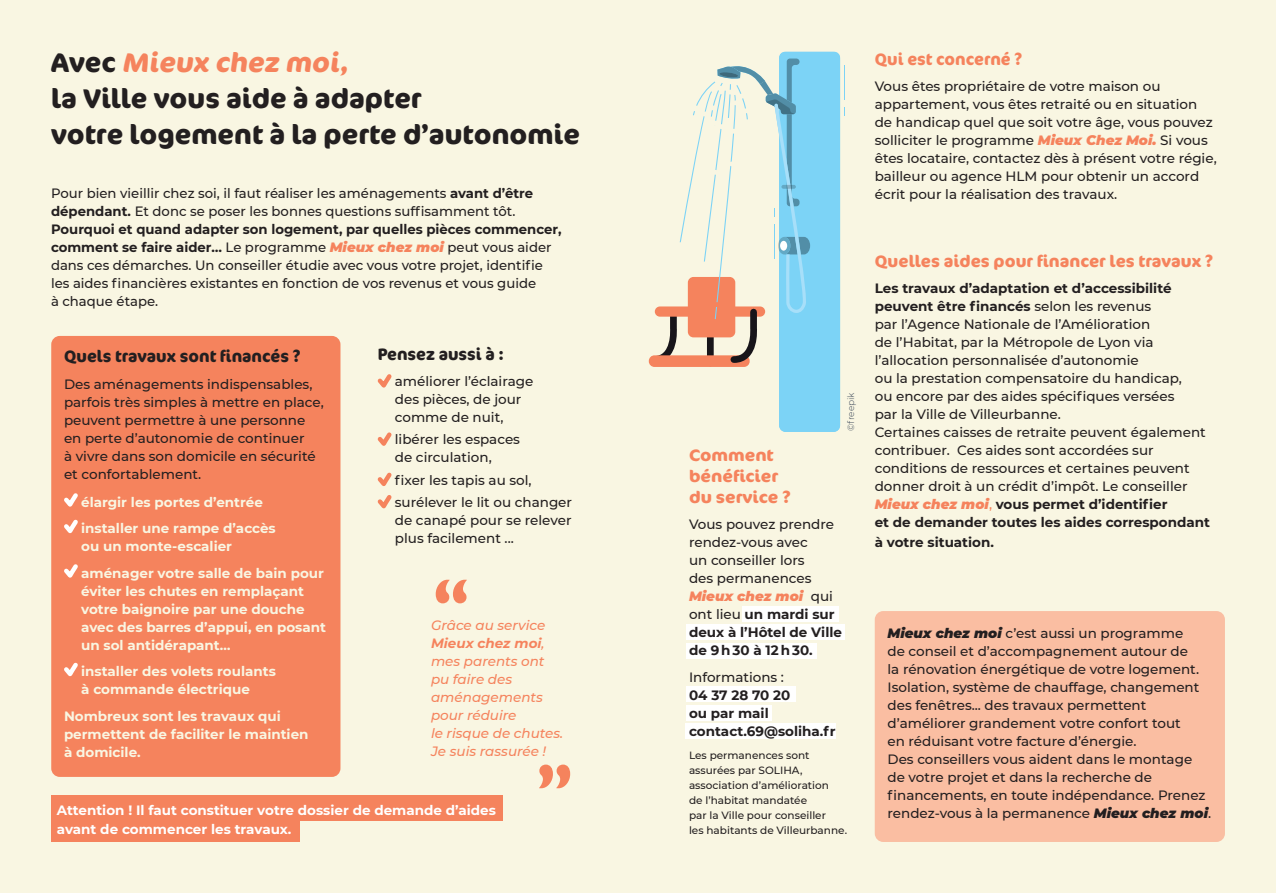
<style>
.page{position:relative;width:1276px;height:893px;background:#f9f6e2}
.page>*{position:absolute;margin:0;border:0;box-sizing:border-box;transform-origin:0 0}
.t1{font:82.8px "Cocon";color:#f5835d}
.t2{font:700 27px/36px "Cocon";color:#231f20}
.t3{font:700 16.5px "Cocon";color:#f5835d}
.t4{font:700 16.5px "Cocon";color:#231f20}
.t5{font:700 16.5px/21.1px "Cocon";color:#f5835d;scale:1.04 1}
.t6{font:500 13.5px/18px "Montserrat";color:#231f20}
.t7{font:700 13.5px/18px "Montserrat";color:#f9f6e2}
.t8{font:italic 500 13.5px/18px "Montserrat";color:#f5835d}
.t9{font:700 13.5px/19.5px "Montserrat";color:#fff}
.t10{font:700 13.5px/18px "Montserrat";color:#231f20}
.t11{font:500 10.5px/15px "Montserrat";color:#231f20}
.t12{font:300 9px "Montserrat";color:#394556}
.s1{color:#f5835d}
.s2{font-weight:700}
.s3{font-weight:900;font-style:italic;color:#f5835d}
.s4{font-weight:500}
.s5{font-weight:900;font-style:italic}
</style>
<div class="page">
<div style="left:742px;top:606px;width:97px;height:16px;background:#fff"></div>
<div style="left:686px;top:625px;width:158px;height:15px;background:#fff"></div>
<div style="left:686px;top:644px;width:130px;height:15px;background:#fff"></div>
<div style="left:686px;top:687px;width:109px;height:15px;background:#fff"></div>
<div style="left:686px;top:705px;width:86px;height:16px;background:#fff"></div>
<div style="left:685px;top:723px;width:151px;height:16px;background:#fff"></div>
<div style="left:51px;top:336px;width:289px;height:441px;background:#f5835d;border-radius:9px"></div>
<svg style="left:64px;top:493px;width:14px;height:41px"></svg>
<svg style="left:64px;top:564px;width:14px;height:14px"></svg>
<svg style="left:64px;top:662px;width:14px;height:15px"></svg>
<div style="left:874px;top:611px;width:351px;height:231px;background:#fabea2;border-radius:9px"></div>
<svg style="left:377px;top:374px;width:15px;height:14px"></svg>
<svg style="left:377px;top:432px;width:15px;height:14px"></svg>
<svg style="left:377px;top:472px;width:15px;height:37px"></svg>
<div style="left:51px;top:796px;width:451px;height:25px;background:#f5835d"></div>
<div style="left:51px;top:819px;width:249px;height:23px;background:#f5835d"></div>
<div style="left:649px;top:355px;width:100px;height:12px;background:#f5835d;border-radius:6px"></div>
<div style="left:779px;top:52px;width:61px;height:380px;background:#7cd3f6;border-radius:7px"></div>
<hr style="left:844px;top:65px;width:1px;height:35px;background:#7cd3f6">
<svg style="left:648px;top:59px;width:162px;height:307px"></svg>
<p class="t2" style="left:51px;top:45px;width:530px">Av e c <span class="s1">Mieux chez moi,<br></span>la Ville vous aide à adapter<br>votre logement à la perte d’autonomie</p>
<p class="t6" style="left:51px;top:184px;width:512px">Pour bien vieillir chez soi, il faut réaliser les aménagements <span class="s2">avant d’être dépendant.</span> Et donc se poser les bonnes questions suffisamment tôt.<br><span class="s2">Pourquoi et quand adapter son logement, par quelles pièces commencer, comment se faire aider…</span> Le programme <span class="s3">Mieux chez moi</span> peut vous aider dans ces démarches. Un conseiller étudie avec vous votre projet, identifie les aides financières existantes en fonction de vos revenus et vous guide<br>à chaque étape.</p>
<p class="t4" style="left:64px;top:346px;width:238px">Quels travaux sont financés ?</p>
<p class="t6" style="left:64px;top:374px;width:261px">Des aménagements indispensables, parfois très simples à mettre en place, peuvent permettre à une personne en perte d’autonomie de continuer<br>à vivre dans son domicile en sécurité et confortablement.</p>
<p class="t7" style="left:81px;top:492px;width:183px">élargir les portes d’entrée</p>
<p class="t7" style="left:81px;top:519px;width:196px">installer une rampe d’accès ou un monte-escalier</p>
<p class="t7" style="left:81px;top:563px;width:246px">aménager votre salle de bain pour éviter les chutes en remplaçant votre baignoire par une douche avec des barres d’appui, en posant un sol antidérapant…</p>
<p class="t7" style="left:81px;top:662px;width:196px">installer des volets roulants à commande électrique</p>
<p class="t7" style="left:64px;top:706px;width:246px">Nombreux sont les travaux qui permettent de faciliter le maintien à domicile.</p>
<p class="t4" style="left:378px;top:344px;width:128px">Pensez aussi à :</p>
<p class="t6" style="left:395px;top:372px;width:140px">améliorer l’éclairage des pièces, de jour comme de nuit,</p>
<p class="t6" style="left:395px;top:430px;width:127px">libérer les espaces de circulation,</p>
<p class="t6" style="left:395px;top:470px;width:138px">fixer les tapis au sol,</p>
<p class="t6" style="left:395px;top:493px;width:179px;text-align:justify">surélever le lit ou changer de canapé pour se relever plus facilement ...</p>
<p class="t1" style="left:433px;top:564px;width:39px">“</p>
<p class="t8" style="left:431px;top:615px;width:116px">Grâce au service<br><span class="s2">Mieux chez moi</span>,</p>
<p class="t8" style="left:431px;top:651px;width:115px">mes parents ont</p>
<p class="t8" style="left:431px;top:669px;width:83px">pu faire des</p>
<p class="t8" style="left:431px;top:687px;width:113px">aménagements</p>
<p class="t8" style="left:431px;top:705px;width:87px">pour réduire</p>
<p class="t8" style="left:431px;top:723px;width:134px">le risque de chutes.</p>
<p class="t8" style="left:431px;top:741px;width:117px">Je suis rassurée !</p>
<p class="t1" style="left:573px;top:804px;width:39px;rotate:-180deg">“</p>
<p class="t9" style="left:57px;top:799px;width:440px">Attention ! Il faut constituer votre dossier de demande d’aides avant de commencer les travaux.</p>
<p class="t3" style="left:874px;top:49px;width:149px">Qui est concerné ?</p>
<p class="t6" style="left:874px;top:77px;width:343px">Vous êtes propriétaire de votre maison ou appartement, vous êtes retraité ou en situation de handicap quel que soit votre âge, vous pouvez solliciter le programme <span class="s3">Mieux Chez Moi.</span> Si vous êtes locataire, contactez dès à présent votre régie, bailleur ou agence HLM pour obtenir un accord écrit pour la réalisation des travaux.</p>
<p class="t12" style="left:845px;top:431px;width:40px;rotate:-90deg">©freepik</p>
<p class="t5" style="left:689px;top:445px;width:100px">Comment bénéficier du service ?</p>
<p class="t6" style="left:689px;top:515px;width:147px">Vous pouvez prendre</p>
<p class="t6" style="left:689px;top:533px;width:154px">rendez-vous avec<br>un conseiller lors<br>des permanences<br><span class="s3">Mieux chez moi</span> qui ont lieu <span class="s2">un mardi sur deux à l’Hôtel de Ville de 9 h 30 à 12 h 30.</span></p>
<p class="t10" style="left:689px;top:667px;width:148px"><span class="s4">Informations :<br></span>04 37 28 70 20<br>ou par mail contact.69@soliha.fr</p>
<p class="t11" style="left:689px;top:748px;width:159px">Les permanences sont assurées par SOLIHA, association d’amélioration<br>de l’habitat mandatée<br>par la Ville pour conseiller<br>les habitants de Villeurbanne.</p>
<p class="t3" style="left:874px;top:251px;width:340px">Quelles aides pour financer les travaux ?</p>
<p class="t6" style="left:874px;top:279px;width:337px"><span class="s2">Les travaux d’adaptation et d’accessibilité peuvent être financés</span> selon les revenus<br>par l’Agence Nationale de l’Amélioration<br>de l’Habitat, par la Métropole de Lyon via l’allocation personnalisée d’autonomie<br>ou la prestation compensatoire du handicap,<br>ou encore par des aides spécifiques versées<br>par la Ville de Villeurbanne.<br>Certaines caisses de retraite peuvent également contribuer. Ces aides sont accordées sur conditions de ressources et certaines peuvent donner droit à un crédit d’impôt. Le conseiller <span class="s3">Mieux chez moi</span><span class="s1">,</span> <span class="s2">vous permet d’identifier<br>et de demander toutes les aides correspondant</span></p>
<p class="t10" style="left:874px;top:532px;width:121px">à votre situation.</p>
<p class="t6" style="left:887px;top:624px;width:325px"><span class="s5">Mieux chez moi</span> c’est aussi un programme<br>de conseil et d’accompagnement autour de<br>la rénovation énergétique de votre logement.<br>Isolation, système de chauffage, changement des fenêtres... des travaux permettent d’améliorer grandement votre confort tout<br>en réduisant votre facture d’énergie.<br>Des conseillers vous aident dans le montage de votre projet et dans la recherche de financements, en toute indépendance. Prenez rendez-vous à la permanence <span class="s5">Mieux chez moi</span>.</p>
</div>
